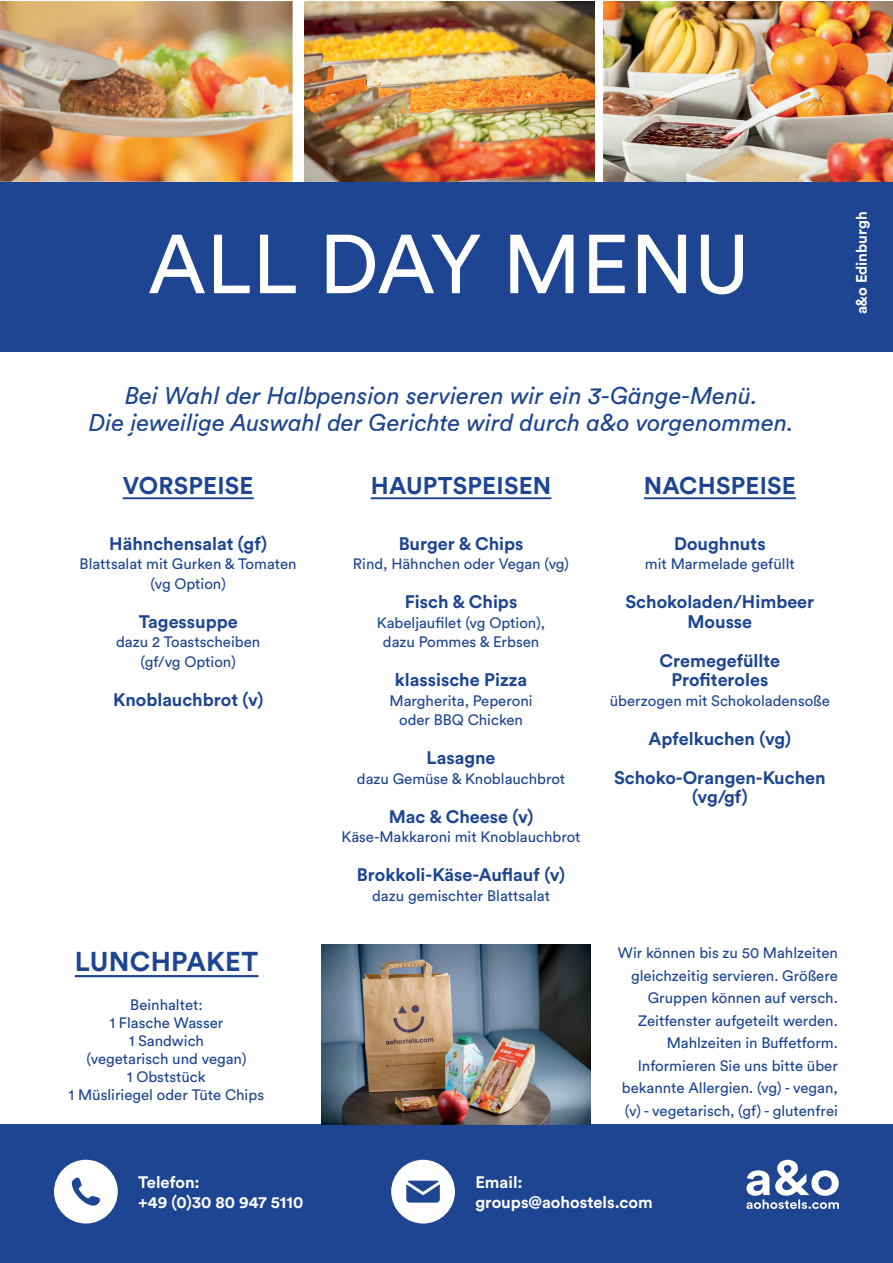
<style>
.page{position:relative;width:893px;height:1263px;background:#fff}
.page>*{position:absolute;margin:0;border:0;box-sizing:border-box;transform-origin:0 0}
.t1{font:82.5px "Circular Pro";letter-spacing:.01em;color:#fff}
.t2{font:700 27px "Circular Pro";letter-spacing:.01em;color:#1d4591}
.t3{font:italic 24px/27.2px "Circular Pro";color:#1d4591;text-align:center}
.t4{font:700 24px "Circular Pro";letter-spacing:.01em;color:#1d4591}
.t5{font:700 18px/19.5px "Circular Pro";color:#1d4591;text-align:center}
.t6{font:700 16.5px/19.8px "Circular Pro";color:#fff}
.t7{font:15px/22.5px "Circular Pro";color:#1d4591;text-align:center}
.t8{font:700 15px "Circular Pro";color:#fff}
</style>
<div class="page">
<img style="left:0;top:1px;width:293px;height:181px">
<img style="left:304px;top:1px;width:290px;height:181px">
<img style="left:603px;top:1px;width:290px;height:181px">
<hr style="left:644px;top:497px;width:152px;height:2px;background:#1d4591">
<hr style="left:123px;top:497px;width:131px;height:2px;background:#1d4591">
<hr style="left:371px;top:497px;width:180px;height:2px;background:#1d4591">
<div style="left:0;top:1125px;width:893px;height:138px;background:#1d4591"></div>
<svg style="left:746px;top:1160px;width:93px;height:49px"></svg>
<svg style="left:54px;top:1160px;width:64px;height:63px"></svg>
<svg style="left:391px;top:1160px;width:64px;height:63px"></svg>
<img style="left:321px;top:945px;width:270px;height:180px">
<hr style="left:75px;top:975px;width:183px;height:2px;background:#1d4591">
<div style="left:0;top:182px;width:893px;height:169px;background:#1d4591"></div>
<h1 class="t1" style="left:148px;top:209px;width:603px">ALL DAY MENU</h1>
<p class="t8" style="left:851px;top:314px;width:105px;rotate:-90deg">a&amp;o Edinburgh</p>
<h3 class="t3" style="left:89px;top:381px;width:706px">Bei Wahl der Halbpension servieren wir ein 3-Gänge-Menü.<br>Die jeweilige Auswahl der Gerichte wird durch a&amp;o vorgenommen.</h3>
<h3 class="t4" style="left:123px;top:469px;width:132px">VORSPEISE</h3>
<p class="t5" style="left:109px;top:533px;width:159px">Hähnchensalat (gf)</p>
<p class="t7" style="left:80px;top:554px;width:219px;line-height:19.5px">Blattsalat mit Gurken &amp; Tomaten (vg Option)</p>
<p class="t5" style="left:139px;top:611px;width:101px">Tagessuppe</p>
<p class="t7" style="left:116px;top:632px;width:146px;line-height:19.5px">dazu 2 Toastscheiben (gf/vg Option)</p>
<p class="t5" style="left:113px;top:689px;width:152px">Knoblauchbrot (v)</p>
<h2 class="t2" style="left:75px;top:943px;width:185px">LUNCHPAKET</h2>
<p class="t7" style="left:69px;top:995px;width:197px;line-height:18px">Beinhaltet:<br>1 Flasche Wasser<br>1 Sandwich<br>(vegetarisch und vegan)<br>1 Obststück<br>1 Müsliriegel oder Tüte Chips</p>
<h3 class="t4" style="left:371px;top:469px;width:182px">HAUPTSPEISEN</h3>
<p class="t5" style="left:399px;top:533px;width:126px">Burger &amp; Chips</p>
<p class="t7" style="left:353px;top:552px;width:218px">Rind, Hähnchen oder Vegan (vg)</p>
<p class="t5" style="left:405px;top:591px;width:114px">Fisch &amp; Chips</p>
<p class="t7" style="left:377px;top:612px;width:170px;line-height:19.5px">Kabeljaufilet (vg Option), dazu Pommes &amp; Erbsen</p>
<p class="t5" style="left:395px;top:669px;width:134px">klassische Pizza</p>
<p class="t7" style="left:390px;top:690px;width:144px;line-height:19.5px">Margherita, Peperoni oder BBQ Chicken</p>
<p class="t5" style="left:427px;top:747px;width:70px">Lasagne</p>
<p class="t7" style="left:357px;top:767px;width:210px">dazu Gemüse &amp; Knoblauchbrot</p>
<p class="t5" style="left:389px;top:806px;width:146px">Mac &amp; Cheese (v)</p>
<p class="t7" style="left:342px;top:825px;width:241px">Käse-Makkaroni mit Knoblauchbrot</p>
<p class="t5" style="left:357px;top:864px;width:210px">Brokkoli-Käse-Auflauf (v)</p>
<p class="t7" style="left:372px;top:884px;width:179px">dazu gemischter Blattsalat</p>
<h3 class="t4" style="left:644px;top:469px;width:154px">NACHSPEISE</h3>
<p class="t5" style="left:674px;top:533px;width:93px">Doughnuts</p>
<p class="t7" style="left:645px;top:552px;width:151px">mit Marmelade gefüllt</p>
<p class="t5" style="left:625px;top:591px;width:190px">Schokoladen/Himbeer<br>Mousse</p>
<p class="t5" style="left:660px;top:650px;width:122px">Cremegefüllte<br>Profiteroles</p>
<p class="t7" style="left:610px;top:689px;width:222px">überzogen mit Schokoladensoße</p>
<p class="t5" style="left:614px;top:718px;width:213px;line-height:39px">Apfelkuchen (vg)<br>Schoko-Orangen-Kuchen</p>
<p class="t5" style="left:692px;top:786px;width:57px">(vg/gf)</p>
<p class="t7" style="left:618px;top:941px;width:221px;text-align:right">Wir können bis zu 50 Mahlzeiten gleichzeitig servieren. Größere<br>Gruppen können auf versch.<br>Zeitfenster aufgeteilt werden.<br>Mahlzeiten in Buffetform.<br>Informieren Sie uns bitte über bekannte Allergien. (vg) - vegan, (v) - vegetarisch, (gf) - glutenfrei</p>
<p class="t6" style="left:138px;top:1172px;width:167px">Telefon:<br>+49 (0)30 80 947 5110</p>
<p class="t6" style="left:475px;top:1172px;width:179px">Email: groups@aohostels.com</p>
</div>
